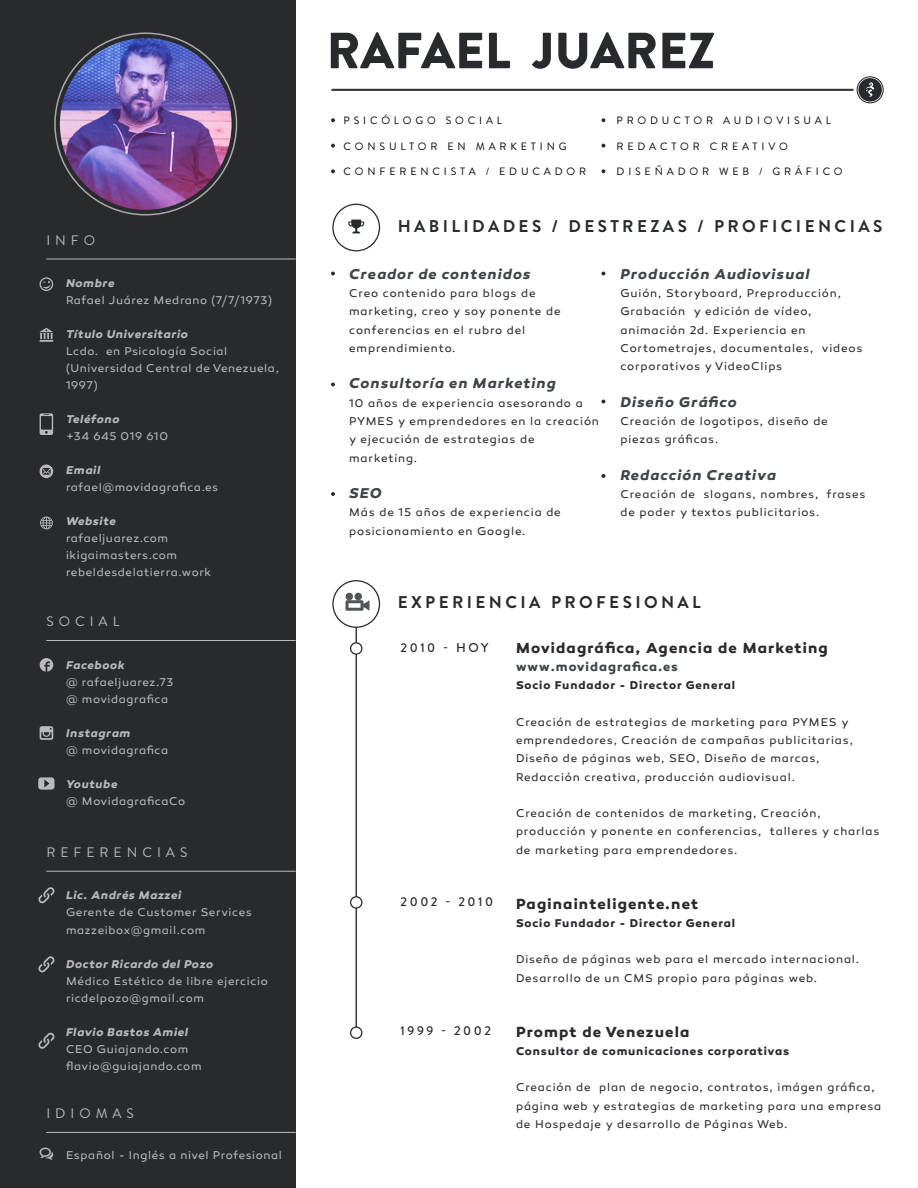
<style>
.page{position:relative;width:918px;height:1188px;background:#fff}
.page>*{position:absolute;margin:0;border:0;box-sizing:border-box;transform-origin:0 0}
.t1{font:900 50.7px "Brandon Grotesque";color:#282a2d}
.t2{font:700 16.95px "Brandon Grotesque";letter-spacing:.2em;color:#282a2d}
.t3{font:700 14.85px "Canaro";letter-spacing:.075em;color:#282a2d}
.t4{font:italic 700 14.4px "Canaro";letter-spacing:.075em;color:#404347}
.t5{font:13.8px "Brandon Grotesque";letter-spacing:.36em;color:#bababa}
.t6{font:500 12.75px "Brandon Grotesque";letter-spacing:.2em;color:#282a2d}
.t7{font:700 12.75px "Canaro";letter-spacing:.075em;color:#404347}
.t8{font:11.55px/18.3px "Canaro";letter-spacing:.075em;color:#282a2d}
.t9{font:11.55px/17px "Canaro";letter-spacing:.055em;color:#bababa}
.t10{font:italic 700 11.55px "Canaro";letter-spacing:.055em;color:#bababa}
.t11{font:700 11.55px "Canaro";letter-spacing:.075em;color:#282a2d}
.t12{font:10.65px "Brandon Grotesque";letter-spacing:.36em;color:#000}
</style>
<div class="page">
<div style="left:0;top:0;width:296px;height:1188px;background:#282a2d"></div>
<img style="left:60px;top:38px;width:172px;height:172px;border-radius:86px">
<div style="left:857px;top:76px;width:27px;height:27px;border:1px solid #231f20;border-radius:50%"></div>
<div style="left:858px;top:78px;width:24px;height:24px;background:#282a2d;border-radius:50%"></div>
<svg style="left:866px;top:82px;width:9px;height:15px"></svg>
<hr style="left:332px;top:89px;width:521px;height:2px;background:#353535">
<svg style="left:331px;top:118px;width:4px;height:4px"></svg>
<svg style="left:331px;top:144px;width:4px;height:4px"></svg>
<svg style="left:331px;top:169px;width:4px;height:4px"></svg>
<svg style="left:331px;top:272px;width:4px;height:3px"></svg>
<svg style="left:331px;top:383px;width:4px;height:3px"></svg>
<svg style="left:331px;top:492px;width:4px;height:4px"></svg>
<svg style="left:602px;top:474px;width:3px;height:4px"></svg>
<svg style="left:602px;top:118px;width:3px;height:4px"></svg>
<svg style="left:602px;top:144px;width:3px;height:4px"></svg>
<svg style="left:602px;top:169px;width:3px;height:4px"></svg>
<hr style="left:46px;top:259px;width:250px;height:1px;background:#bababa">
<svg style="left:40px;top:277px;width:13px;height:14px"></svg>
<svg style="left:40px;top:517px;width:13px;height:12px"></svg>
<svg style="left:40px;top:465px;width:13px;height:13px"></svg>
<svg style="left:40px;top:658px;width:13px;height:14px"></svg>
<svg style="left:40px;top:726px;width:13px;height:14px"></svg>
<svg style="left:40px;top:413px;width:13px;height:22px"></svg>
<svg style="left:39px;top:328px;width:14px;height:14px"></svg>
<hr style="left:46px;top:640px;width:250px;height:1px;background:#bababa">
<svg style="left:38px;top:777px;width:17px;height:13px"></svg>
<hr style="left:46px;top:871px;width:250px;height:1px;background:#bababa">
<svg style="left:38px;top:887px;width:17px;height:17px"></svg>
<svg style="left:38px;top:956px;width:17px;height:17px"></svg>
<hr style="left:46px;top:1132px;width:250px;height:1px;background:#bababa">
<svg style="left:38px;top:1032px;width:17px;height:17px"></svg>
<div style="left:332px;top:204px;width:48px;height:47px;border:1px solid #282a2d;border-radius:50%"></div>
<svg style="left:346px;top:593px;width:24px;height:18px"></svg>
<div style="left:332px;top:580px;width:48px;height:48px;border:1px solid #282a2d;border-radius:50%"></div>
<hr style="left:356px;top:627px;width:1px;height:400px;background:#282a2d">
<svg style="left:351px;top:643px;width:11px;height:11px"></svg>
<div style="left:350px;top:642px;width:13px;height:13px;border:1px solid #282a2d;border-radius:50%"></div>
<svg style="left:351px;top:897px;width:11px;height:11px"></svg>
<div style="left:350px;top:896px;width:13px;height:13px;border:1px solid #282a2d;border-radius:50%"></div>
<svg style="left:351px;top:1027px;width:11px;height:11px"></svg>
<div style="left:350px;top:1026px;width:13px;height:13px;border:1px solid #282a2d;border-radius:50%"></div>
<svg style="left:348px;top:220px;width:16px;height:13px"></svg>
<svg style="left:40px;top:1148px;width:13px;height:12px"></svg>
<p class="t5" style="left:46px;top:231px;width:50px">INFO</p>
<p class="t10" style="left:66px;top:276px;width:50px">Nombre</p>
<p class="t9" style="left:66px;top:292px;width:207px">Rafael Juárez Medrano (7/7/1973)</p>
<p class="t10" style="left:66px;top:327px;width:123px">Título Universitario</p>
<p class="t9" style="left:66px;top:343px;width:214px">Lcdo. en Psicología Social (Universidad Central de Venezuela,<br>1997)</p>
<p class="t10" style="left:66px;top:412px;width:55px">Teléfono</p>
<p class="t9" style="left:66px;top:428px;width:103px">+34 645 019 610</p>
<p class="t10" style="left:66px;top:463px;width:36px">Email</p>
<p class="t9" style="left:66px;top:479px;width:154px">rafael@movidagrafica.es</p>
<p class="t10" style="left:66px;top:514px;width:51px">Website</p>
<p class="t9" style="left:66px;top:530px;width:147px">rafaeljuarez.com ikigaimasters.com rebeldesdelatierra.work</p>
<p class="t5" style="left:46px;top:612px;width:75px">SOCIAL</p>
<p class="t10" style="left:66px;top:658px;width:60px">Facebook</p>
<p class="t9" style="left:66px;top:673px;width:109px">@ rafaeljuarez.73 @ movidagrafica</p>
<p class="t10" style="left:66px;top:726px;width:66px">Instagram</p>
<p class="t9" style="left:66px;top:742px;width:104px">@ movidagrafica</p>
<p class="t10" style="left:66px;top:777px;width:53px">Youtube</p>
<p class="t9" style="left:66px;top:793px;width:121px">@ MovidagraficaCo</p>
<p class="t5" style="left:46px;top:843px;width:142px">REFERENCIAS</p>
<p class="t10" style="left:66px;top:888px;width:117px">Lic. Andrés Mazzei</p>
<p class="t9" style="left:66px;top:904px;width:187px">Gerente de Customer Services mazzeibox@gmail.com</p>
<p class="t10" style="left:66px;top:956px;width:149px">Doctor Ricardo del Pozo</p>
<p class="t9" style="left:66px;top:972px;width:203px">Médico Estético de libre ejercicio ricdelpozo@gmail.com</p>
<p class="t10" style="left:66px;top:1024px;width:124px">Flavio Bastos Amiel</p>
<p class="t9" style="left:66px;top:1040px;width:137px">CEO Guiajando.com flavio@guiajando.com</p>
<p class="t5" style="left:46px;top:1104px;width:89px">IDIOMAS</p>
<p class="t9" style="left:66px;top:1147px;width:217px">Español - Inglés a nivel Profesional</p>
<h1 class="t1" style="left:326px;top:15px;width:390px">RAFAEL JUAREZ</h1>
<p class="t12" style="left:344px;top:113px;width:160px">PSICÓLOGO SOCIAL</p>
<p class="t12" style="left:344px;top:139px;width:224px">CONSULTOR EN MARKETING</p>
<p class="t12" style="left:344px;top:164px;width:244px">CONFERENCISTA / EDUCADOR</p>
<p class="t12" style="left:617px;top:113px;width:216px">PRODUCTOR AUDIOVISUAL</p>
<p class="t12" style="left:617px;top:139px;width:173px">REDACTOR CREATIVO</p>
<p class="t12" style="left:617px;top:164px;width:228px">DISEÑADOR WEB / GRÁFICO</p>
<h2 class="t2" style="left:398px;top:214px;width:486px">HABILIDADES / DESTREZAS / PROFICIENCIAS</h2>
<p class="t4" style="left:349px;top:265px;width:183px">Creador de contenidos</p>
<p class="t8" style="left:349px;top:284px;width:213px">Creo contenido para blogs de marketing, creo y soy ponente de conferencias en el rubro del emprendimiento.</p>
<p class="t4" style="left:349px;top:375px;width:208px">Consultoría en Marketing</p>
<p class="t8" style="left:349px;top:394px;width:251px">10 años de experiencia asesorando a<br>PYMES y emprendedores en la creación y ejecución de estrategias de marketing.</p>
<p class="t4" style="left:349px;top:484px;width:34px">SEO</p>
<p class="t8" style="left:349px;top:504px;width:213px">Más de 15 años de experiencia de posicionamiento en Google.</p>
<p class="t4" style="left:620px;top:265px;width:191px">Producción Audiovisual</p>
<p class="t8" style="left:620px;top:284px;width:243px">Guión, Storyboard, Preproducción,<br>Grabación y edición de vídeo, animación 2d. Experiencia en<br>Cortometrajes, documentales, videos corporativos y VideoClips</p>
<p class="t4" style="left:620px;top:393px;width:118px">Diseño Gráfico</p>
<p class="t8" style="left:620px;top:412px;width:209px">Creación de logotipos, diseño de piezas gráficas.</p>
<p class="t4" style="left:620px;top:466px;width:157px">Redacción Creativa</p>
<p class="t8" style="left:620px;top:485px;width:246px">Creación de slogans, nombres, frases de poder y textos publicitarios.</p>
<h2 class="t2" style="left:398px;top:591px;width:305px">EXPERIENCIA PROFESIONAL</h2>
<p class="t6" style="left:401px;top:639px;width:89px">2010 - HOY</p>
<p class="t3" style="left:516px;top:638px;width:313px">Movidagráfica, Agencia de Marketing</p>
<p class="t7" style="left:516px;top:659px;width:163px">www.movidagrafica.es</p>
<p class="t11" style="left:516px;top:678px;width:221px">Socio Fundador - Director General</p>
<p class="t8" style="left:516px;top:713px;width:338px">Creación de estrategias de marketing para PYMES y emprendedores, Creación de campañas publicitarias, Diseño de páginas web, SEO, Diseño de marcas, Redacción creativa, producción audiovisual.</p>
<p class="t8" style="left:516px;top:804px;width:365px">Creación de contenidos de marketing, Creación, producción y ponente en conferencias, talleres y charlas de marketing para emprendedores.</p>
<p class="t6" style="left:401px;top:893px;width:94px">2002 - 2010</p>
<p class="t6" style="left:401px;top:1022px;width:92px">1999 - 2002</p>
<p class="t3" style="left:516px;top:894px;width:184px">Paginainteligente.net</p>
<p class="t11" style="left:516px;top:916px;width:221px">Socio Fundador - Director General</p>
<p class="t8" style="left:516px;top:950px;width:345px">Diseño de páginas web para el mercado internacional.<br>Desarrollo de un CMS propio para páginas web.</p>
<p class="t3" style="left:516px;top:1022px;width:175px">Prompt de Venezuela</p>
<p class="t11" style="left:516px;top:1044px;width:275px">Consultor de comunicaciones corporativas</p>
<p class="t8" style="left:516px;top:1078px;width:367px">Creación de plan de negocio, contratos, imágen gráfica, página web y estrategias de marketing para una empresa de Hospedaje y desarrollo de Páginas Web.</p>
</div>
